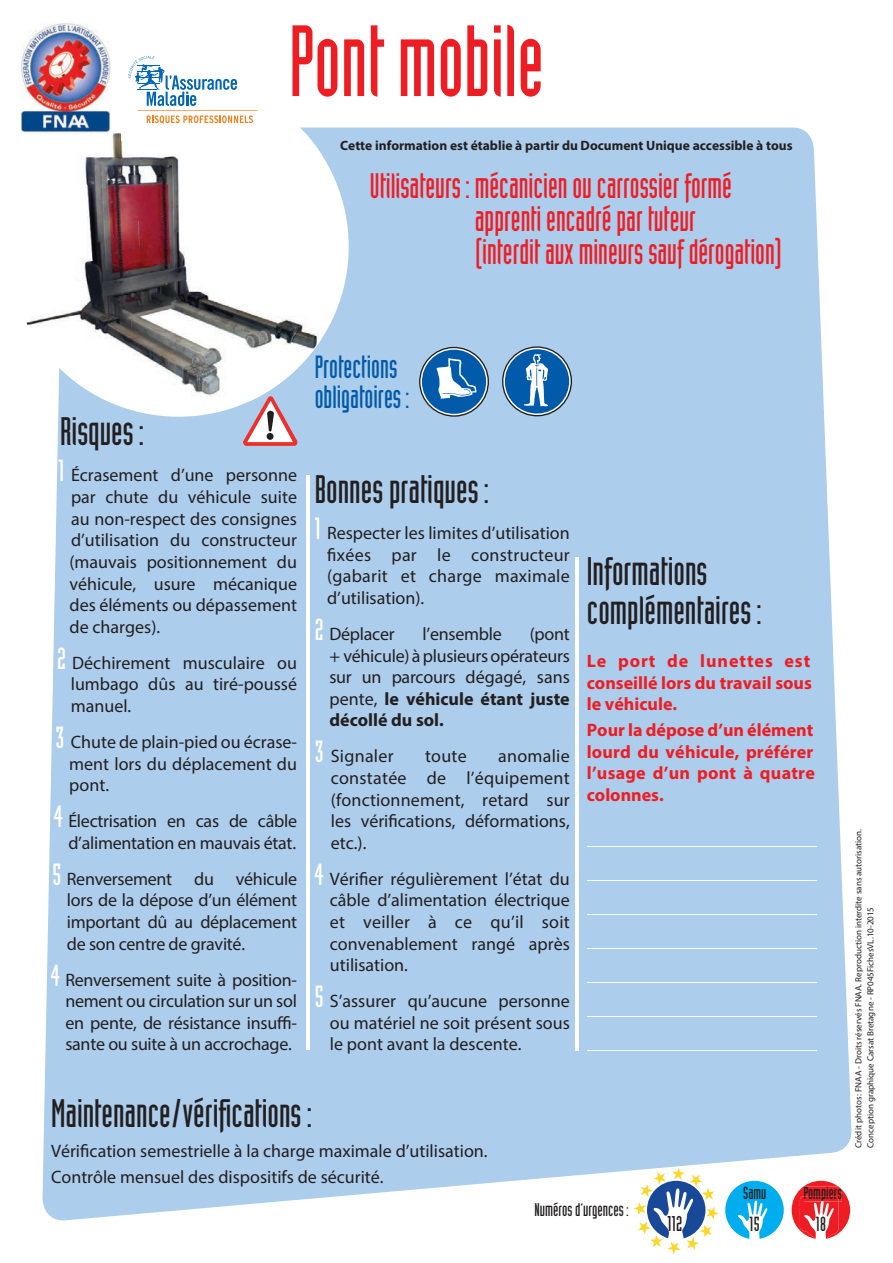
<style>
.page{position:relative;width:893px;height:1263px;background:#fff}
.page>*{position:absolute;margin:0;border:0;box-sizing:border-box;transform-origin:0 0}
.t1{font:99px "Industria Solid";color:#ee1d23;scale:.91 1}
.t2{font:39px/39px "Industria Solid";color:#231f20}
.t3{font:34.65px/33px "Industria Solid";color:#ee1d23;scale:.95 1}
.t4{font:31.5px/30px "Industria Solid";color:#015aaa;scale:.95 1}
.t5{font:21px "Industria Solid";color:#231f20}
.t6{font:19.95px "Industria Solid";color:#231f20}
.t7{font:18px/21.6px "Myriad Pro";color:#231f20;text-align:justify}
.t8{font:700 18px/21.6px "Myriad Pro";letter-spacing:.01em;color:#ee1d23;text-align:justify}
.t9{font:18px "Industria Solid";color:#231f20}
.t10{font:17.4px "Industria Solid";color:#231f20}
.t11{font:700 13.5px "Myriad Pro";color:#231f20}
.t12{font:9px/12px "Myriad Pro";color:#231f20}
.s1{font-family:"Industria Solid";font-size:30px;color:#fff}
.s2{font-weight:700}
</style>
<div class="page">
<svg style="left:793px;top:1220px;width:56px;height:19px"></svg>
<div style="left:725px;top:1181px;width:59px;height:58px;background:#00aeef;border-radius:50%"></div>
<svg style="left:733px;top:1220px;width:39px;height:19px"></svg>
<svg style="left:638px;top:1220px;width:74px;height:34px"></svg>
<div style="left:43px;top:128px;width:808px;height:1092px;background:#accdeb"></div>
<div style="left:9px;top:77px;width:340px;height:340px;background:#fff;border-radius:50%"></div>
<img style="left:26px;top:131px;width:295px;height:269px">
<img style="left:21px;top:23px;width:91px;height:111px">
<svg style="left:121px;top:55px;width:140px;height:86px"></svg>
<hr style="left:138px;top:110px;width:120px;height:1px;background:#f58220">
<hr style="left:306px;top:475px;width:3px;height:575px;background:#fff">
<svg style="left:419px;top:347px;width:70px;height:70px;background:#5b90c1"></svg>
<svg style="left:502px;top:346px;width:70px;height:70px;background:#568dbf"></svg>
<hr style="left:576px;top:557px;width:3px;height:493px;background:#fff">
<svg style="left:242px;top:396px;width:56px;height:50px"></svg>
<div style="left:267px;top:433px;width:7px;height:7px;background:#231f20;border-radius:50%"></div>
<hr style="left:587px;top:880px;width:229px;height:1px;background:#fff">
<hr style="left:587px;top:914px;width:229px;height:1px;background:#fff">
<hr style="left:587px;top:948px;width:229px;height:1px;background:#fff">
<hr style="left:587px;top:982px;width:229px;height:1px;background:#fff">
<hr style="left:587px;top:1016px;width:229px;height:1px;background:#fff">
<hr style="left:587px;top:1050px;width:229px;height:1px;background:#fff">
<hr style="left:587px;top:846px;width:229px;height:1px;background:#fff">
<h1 class="t1" style="left:289px;top:25px;width:281px">Pont mobile</h1>
<p class="t11" style="left:340px;top:141px;width:454px">Cette information est établie à partir du Document Unique accessible à tous</p>
<h3 class="t3" style="left:475px;top:171px;width:325px;text-indent:-105px">Utilisateurs : mécanicien ou carrossier formé apprenti encadré par tuteur<br>(interdit aux mineurs sauf dérogation)</h3>
<h2 class="t2" style="left:60px;top:415px;width:86px">Risques :</h2>
<p class="t7" style="left:70px;top:466px;width:229px;text-indent:-11px"><span class="s1">1</span> Écrasement d’une personne par chute du véhicule suite au non-respect des consignes d’utilisation du constructeur (mauvais positionnement du véhicule, usure mécanique des éléments ou dépassement de charges).</p>
<p class="t7" style="left:71px;top:653px;width:228px;text-indent:-14px"><span class="s1">2</span> Déchirement musculaire ou lumbago dûs au tiré-poussé manuel.</p>
<p class="t7" style="left:69px;top:732px;width:229px;text-indent:-14px"><span class="s1">3</span> Chute de plain-pied ou écrase&shy;ment lors du déplacement du pont.</p>
<p class="t7" style="left:54px;top:812px;width:245px;text-align:right"><span class="s1">4</span> Électrisation en cas de câble d’alimentation en mauvais état.</p>
<p class="t7" style="left:67px;top:869px;width:232px;text-indent:-14px"><span class="s1">5</span> Renversement du véhicule lors de la dépose d’un élément important dû au déplacement de son centre de gravité.</p>
<p class="t7" style="left:65px;top:970px;width:233px;text-indent:-14px"><span class="s1">4</span> Renversement suite à position&shy;nement ou circulation sur un sol en pente, de résistance insuffi&shy;sante ou suite à un accrochage.</p>
<h3 class="t4" style="left:315px;top:354px;width:101px">Protections obligatoires :</h3>
<h2 class="t2" style="left:315px;top:472px;width:176px">Bonnes pratiques :</h2>
<p class="t7" style="left:327px;top:524px;width:244px;text-indent:-12px"><span class="s1">1</span> Respecter les limites d’utilisation fixées par le constructeur (gabarit et charge maximale d’utilisation).</p>
<p class="t7" style="left:315px;top:624px;width:82px"><span class="s1">2</span> Déplacer</p>
<p class="t7" style="left:423px;top:624px;width:81px">l’ensemble</p>
<p class="t7" style="left:329px;top:624px;width:242px;text-indent:200px">(pont + véhicule) à plusieurs opérateurs sur un parcours dégagé, sans pente, <span class="s2">le véhicule étant juste décollé du sol.</span></p>
<p class="t7" style="left:315px;top:747px;width:80px"><span class="s1">3</span> Signaler</p>
<p class="t7" style="left:425px;top:747px;width:43px">toute</p>
<p class="t7" style="left:331px;top:747px;width:240px;text-indent:167px">anomalie constatée de l’équipement (fonctionnement, retard sur les vérifications, déformations, etc.).</p>
<p class="t7" style="left:330px;top:869px;width:241px;text-indent:-15px"><span class="s1">4</span> Vérifier régulièrement l’état du câble d’alimentation électrique et veiller à ce qu’il soit convenablement rangé après utilisation.</p>
<p class="t7" style="left:330px;top:992px;width:241px;text-indent:-15px"><span class="s1">5</span> S’assurer qu’aucune personne ou matériel ne soit présent sous le pont avant la descente.</p>
<h2 class="t2" style="left:587px;top:554px;width:177px">Informations complémentaires :</h2>
<p class="t8" style="left:587px;top:652px;width:227px">Le port de lunettes est conseillé lors du travail sous le véhicule.</p>
<p class="t8" style="left:587px;top:721px;width:230px">Pour la dépose d’un élément lourd du véhicule, préférer l’usage d’un pont à quatre colonnes.</p>
<h2 class="t2" style="left:51px;top:1096px;width:263px">Maintenance/vérifications :</h2>
<p class="t7" style="left:51px;top:1139px;width:438px;line-height:25.8px">Vérification semestrielle à la charge maximale d’utilisation.<br>Contrôle mensuel des dispositifs de sécurité.</p>
<p class="t9" style="left:534px;top:1203px;width:96px">Numéros d’urgences :</p>
<p class="t5" style="left:668px;top:1216px;width:16px">112</p>
<p class="t10" style="left:743px;top:1186px;width:25px">Samu</p>
<p class="t6" style="left:750px;top:1216px;width:12px">15</p>
<p class="t10" style="left:803px;top:1186px;width:40px">Pompiers</p>
<p class="t6" style="left:816px;top:1216px;width:12px">18</p>
<p class="t12" style="left:853px;top:1148px;width:321px;rotate:-90deg">Crédit photos : FNAA - Droits réservés FNAA. Reproduction interdite sans autorisation.<br>Conception graphique Carsat Bretagne - RP045FichesVL.10-2015</p>
</div>
